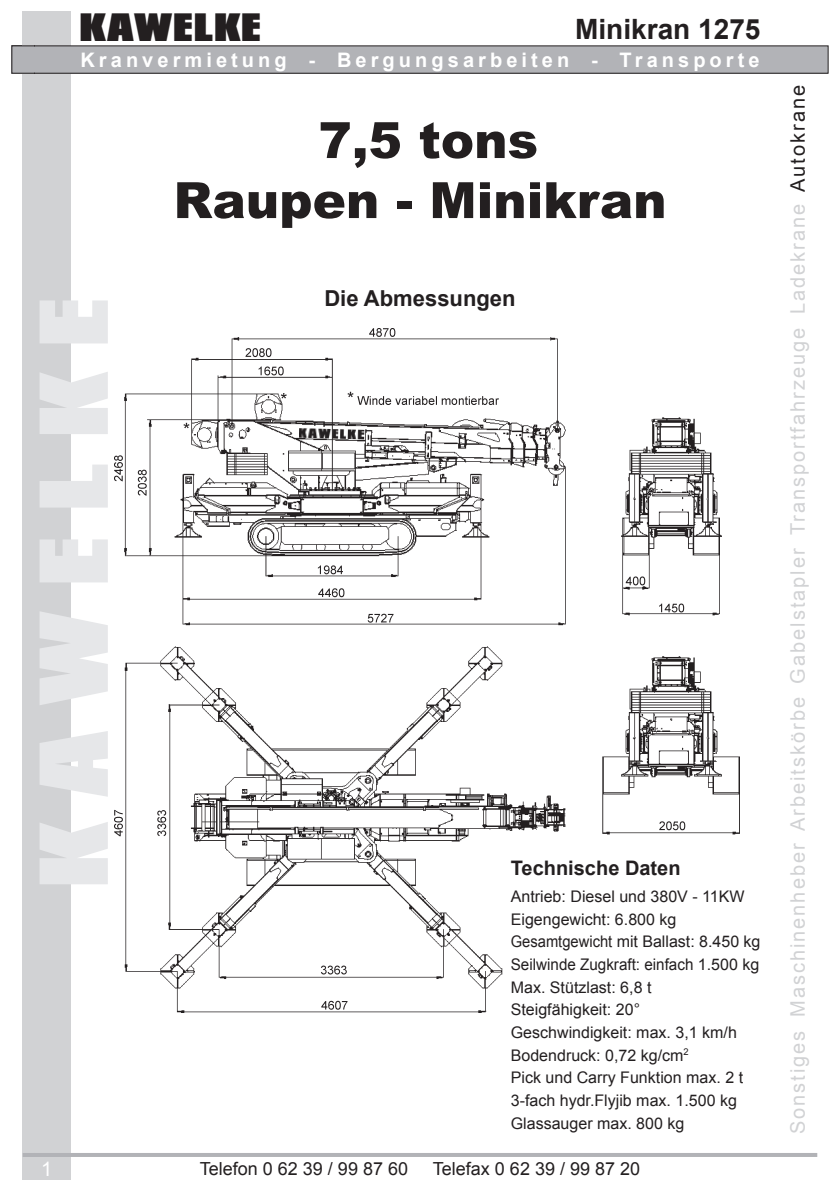
<style>
.page{position:relative;width:840px;height:1191px;background:#fff}
.page>*{position:absolute;margin:0;border:0;box-sizing:border-box;transform-origin:0 0}
.t1{font:900 84px "Compacta BT";color:#e6e7e9}
.t2{font:900 50px/60px "Arial";color:#231f20;text-align:center}
.t3{font:900 34px "Compacta BT";letter-spacing:.025em;color:#231f20}
.t4{font:700 28px "Arial";color:#231f20}
.t5{font:700 22px "Arial";color:#231f20}
.t6{font:20px "Arial";letter-spacing:.1em;color:#d1d2d4}
.t7{font:700 20px "Arial";letter-spacing:.205em;color:#fff}
.t8{font:700 20px "Arial";color:#231f20}
.t9{font:20px "Arial";color:#fff}
.t10{font:18px "Arial";color:#231f20}
.t11{font:16px/22.6px "Arial";color:#231f20}
.s1{color:#231f20}
</style>
<div class="page">
<div style="left:23px;top:11px;width:48px;height:1168px;background:#d1d2d4"></div>
<div style="left:12px;top:46px;width:815px;height:27px;background:#b2b3b7"></div>
<div style="left:11px;top:45px;width:817px;height:29px;border:1px solid #231f20"></div>
<hr style="left:23px;top:1153px;width:793px;height:4px;background:#b2b3b7">
<svg style="left:11px;top:45px;width:23px;height:29px"></svg>
<img style="left:115px;top:329px;width:623px;height:683px">
<h3 class="t3" style="left:79px;top:7px;width:183px">KAWELKE</h3>
<h3 class="t4" style="left:574px;top:10px;width:187px">Minikran 1275</h3>
<p class="t7" style="left:80px;top:46px;width:680px">Kranvermietung - Bergungsarbeiten - Transporte</p>
<h1 class="t1" style="left:23px;top:887px;width:591px;rotate:-90deg">K A W E L K E</h1>
<p class="t9" style="left:41px;top:1155px;width:13px">1</p>
<h2 class="t2" style="left:173px;top:109px;width:494px">7,5 tons<br>Raupen - Minikran</h2>
<h3 class="t5" style="left:324px;top:283px;width:193px">Die Abmessungen</h3>
<p class="t8" style="left:510px;top:854px;width:171px">Technische Daten</p>
<p class="t11" style="left:510px;top:885px;width:251px">Antrieb: Diesel und 380V - 11KW<br>Eigengewicht: 6.800 kg<br>Gesamtgewicht mit Ballast: 8.450 kg<br>Seilwinde Zugkraft: einfach 1.500 kg<br>Max. Stützlast: 6,8 t<br>Steigfähigkeit: 20°<br>Geschwindigkeit: max. 3,1 km/h<br>Bodendruck: 0,72 kg/cm<sup>2<br></sup>Pick und Carry Funktion max. 2 t<br>3-fach hydr.Flyjib max. 1.500 kg<br>Glassauger max. 800 kg</p>
<p class="t10" style="left:200px;top:1156px;width:210px">Telefon 0 62 39 / 99 87 60</p>
<p class="t10" style="left:432px;top:1156px;width:209px">Telefax 0 62 39 / 99 87 20</p>
<p class="t6" style="left:784px;top:1134px;width:1050px;rotate:-90deg">Sonstiges Maschinenheber Arbeitskörbe Gabelstapler Transportfahrzeuge Ladekrane <span class="s1">Autokrane</span></p>
</div>
